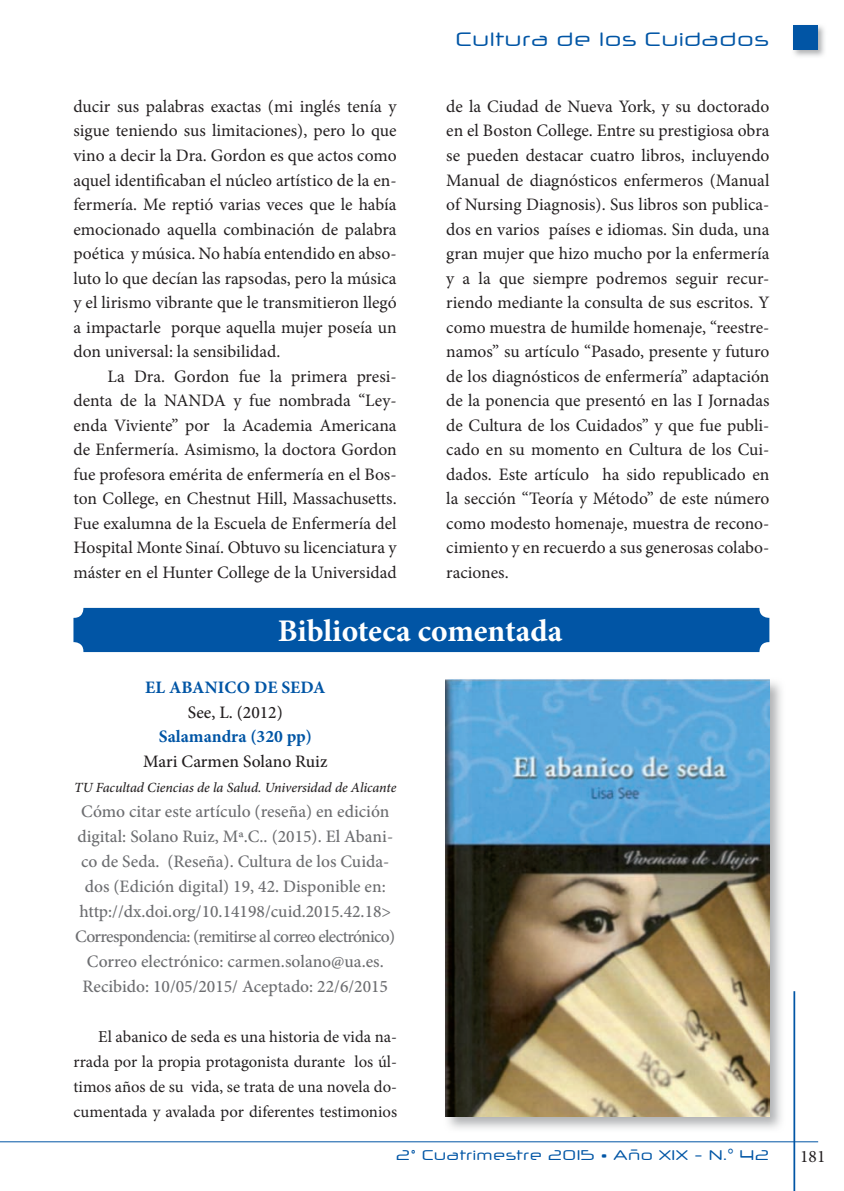
<style>
.page{position:relative;width:844px;height:1191px;background:#fff}
.page>*{position:absolute;margin:0;border:0;box-sizing:border-box;transform-origin:0 0}
.t1{font:700 31.5px "Minion Pro";color:#fff}
.t2{font:19.25px "Neuropol X Free";color:#0155a5}
.t3{font:17.5px/24.5px "Minion Pro";color:#231f20;text-align:justify}
.t4{font:500 17.5px/24.8px "Minion Pro";color:#6c6d70;text-align:center}
.t5{font:700 17.5px "Minion Pro";color:#0155a5}
.t6{font:500 17.5px "Minion Pro";color:#231f20}
.t7{font:16.62px/24.8px "Minion Pro";color:#231f20;text-align:justify}
.t8{font:italic 500 14px "Minion Pro";letter-spacing:-.005em;color:#231f20}
.t9{font:14px "Neuropol X Free";color:#0155a5}
</style>
<div class="page">
<hr style="left:793px;top:991px;width:2px;height:200px;background:#0155a5">
<hr style="left:0;top:1141px;width:818px;height:1px;background:#0155a5">
<img style="left:793px;top:25px;width:32px;height:32px">
<div style="left:793px;top:25px;width:25px;height:25px;background:#0155a5"></div>
<div style="left:74px;top:609px;width:694px;height:42px;background:#0155a5;border-radius:10px"></div>
<div style="left:73px;top:608px;width:696px;height:44px;border:2px solid #0155a5;border-radius:10px"></div>
<img style="left:445px;top:679px;width:336px;height:450px">
<img style="left:446px;top:680px;width:323px;height:436px">
<p class="t3" style="left:73px;top:94px;width:324px">ducir sus palabras exactas (mi inglés tenía y sigue teniendo sus limitaciones), pero lo que vino a decir la Dra. Gordon es que actos como aquel identificaban el núcleo artístico de la en&shy;fermería. Me reptió varias veces que le había emocionado aquella combinación de palabra poética y música. No había entendido en abso&shy;luto lo que decían las rapsodas, pero la música y el lirismo vibrante que le transmitieron llegó a impactarle porque aquella mujer poseía un don universal: la sensibilidad.</p>
<p class="t3" style="left:73px;top:364px;width:324px;text-indent:34px">La Dra. Gordon fue la primera presi&shy;denta de la NANDA y fue nombrada “Ley&shy;enda Viviente” por la Academia Americana de Enfermería. Asimismo, la doctora Gordon fue profesora emérita de enfermería en el Bos&shy;ton College, en Chestnut Hill, Massachusetts.<br>Fue exalumna de la Escuela de Enfermería del Hospital Monte Sinaí. Obtuvo su licenciatura y máster en el Hunter College de la Universidad</p>
<p class="t2" style="left:455px;top:27px;width:315px">Cultura de los Cuidados</p>
<p class="t3" style="left:446px;top:94px;width:324px">de la Ciudad de Nueva York, y su doctorado en el Boston College. Entre su prestigiosa obra se pueden destacar cuatro libros, incluyendo Manual de diagnósticos enfermeros (Manual of Nursing Diagnosis). Sus libros son publica&shy;dos en varios países e idiomas. Sin duda, una gran mujer que hizo mucho por la enfermería y a la que siempre podremos seguir recur&shy;riendo mediante la consulta de sus escritos. Y como muestra de humilde homenaje, “reestre&shy;namos” su artículo “Pasado, presente y futuro de los diagnósticos de enfermería” adaptación de la ponencia que presentó en las I Jornadas de Cultura de los Cuidados” y que fue publi&shy;cado en su momento en Cultura de los Cui&shy;dados. Este artículo ha sido republicado en la sección “Teoría y Método” de este número como modesto homenaje, muestra de recono&shy;cimiento y en recuerdo a sus generosas colabo&shy;raciones.</p>
<h1 class="t1" style="left:278px;top:609px;width:286px">Biblioteca comentada</h1>
<p class="t5" style="left:145px;top:674px;width:182px">EL ABANICO DE SEDA</p>
<p class="t6" style="left:188px;top:700px;width:97px">See, L. (2012)</p>
<p class="t5" style="left:159px;top:724px;width:155px">Salamandra (320 pp)</p>
<p class="t6" style="left:143px;top:750px;width:186px">Mari Carmen Solano Ruiz</p>
<p class="t8" style="left:74px;top:778px;width:323px">TU Facultad Ciencias de la Salud. Universidad de Alicante</p>
<p class="t4" style="left:75px;top:799px;width:321px">Cómo citar este artículo (reseña) en edición digital: Solano Ruiz, Mª.C.. (2015). El Abani&shy;co de Seda. (Reseña). Cultura de los Cuida&shy;dos (Edición digital) 19, 42. Disponible en: http://dx.doi.org/10.14198/cuid.2015.42.18&gt; Correspondencia: (remitirse al correo electrónico)<br>Correo electrónico: carmen.solano@ua.es.<br>Recibido: 10/05/2015/ Aceptado: 22/6/2015</p>
<p class="t7" style="left:73px;top:1024px;width:325px;text-indent:25px">El abanico de seda es una historia de vida na&shy;rrada por la propia protagonista durante los úl&shy;timos años de su vida, se trata de una novela do&shy;cumentada y avalada por diferentes testimonios</p>
<p class="t9" style="left:396px;top:1146px;width:375px">2º Cuatrimestre 2015 • Año XIX - N.° 42</p>
<p class="t3" style="left:800px;top:1144px;width:27px">181</p>
</div>
